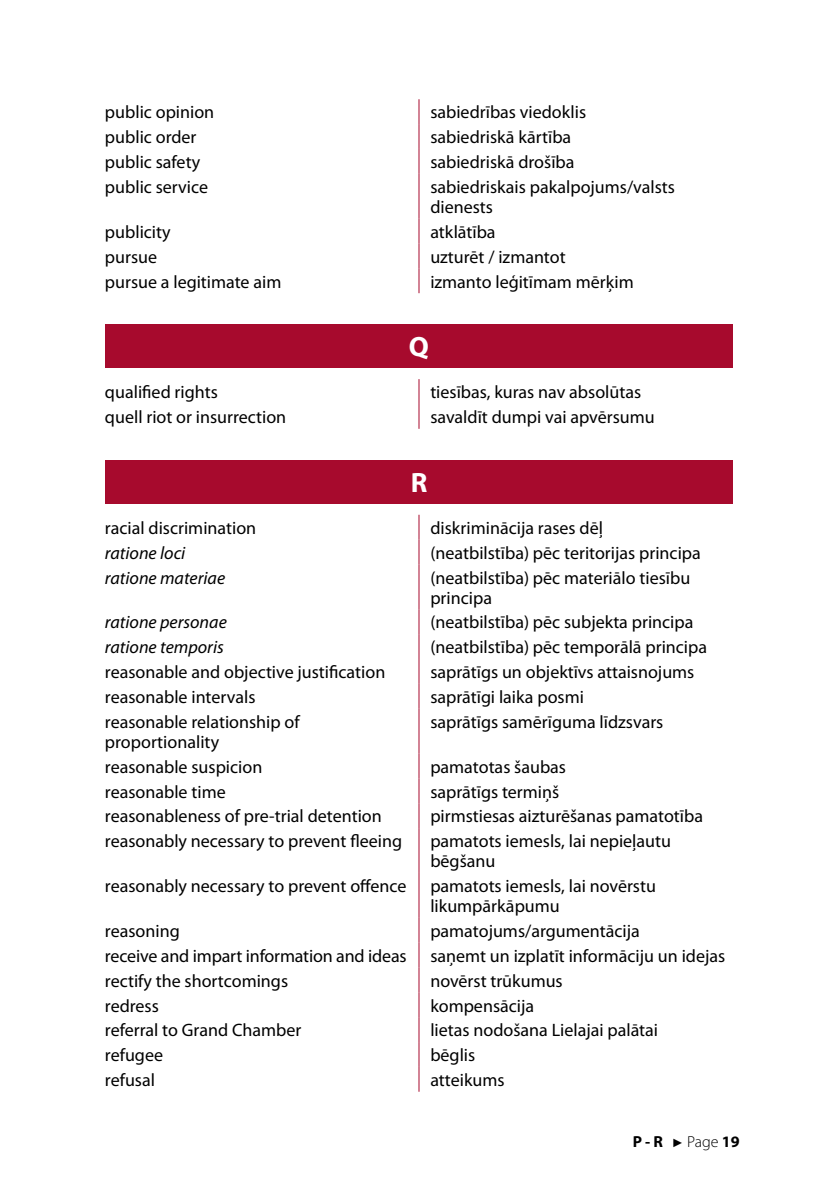
<style>
.page{position:relative;width:840px;height:1191px;background:#fff}
.page>*{position:absolute;margin:0;border:0;box-sizing:border-box;transform-origin:0 0}
.t1{font:700 28px "Myriad Pro";color:#fff}
.t2{font:18px/20px "Myriad Pro";color:#000}
.t3{font:italic 18px "Myriad Pro";color:#000}
.t4{font:700 16px "Myriad Pro";color:#000}
.s1{font-family:"Arial";font-weight:400;font-size:12px}
.s2{font-weight:300}
</style>
<div class="page">
<svg style="left:418px;top:99px;width:1px;height:75px"></svg>
<hr style="left:418px;top:174px;width:1px;height:45px;background:#a70a2d">
<svg style="left:418px;top:219px;width:1px;height:74px"></svg>
<div style="left:105px;top:324px;width:627px;height:44px;background:#a70a2d"></div>
<svg style="left:418px;top:379px;width:1px;height:50px"></svg>
<div style="left:105px;top:460px;width:627px;height:43px;background:#a70a2d"></div>
<svg style="left:418px;top:515px;width:1px;height:49px"></svg>
<hr style="left:418px;top:564px;width:1px;height:45px;background:#a70a2d">
<svg style="left:418px;top:609px;width:1px;height:99px"></svg>
<hr style="left:418px;top:708px;width:1px;height:45px;background:#a70a2d">
<svg style="left:418px;top:753px;width:1px;height:75px"></svg>
<hr style="left:418px;top:828px;width:1px;height:45px;background:#a70a2d">
<hr style="left:418px;top:873px;width:1px;height:44px;background:#a70a2d">
<svg style="left:418px;top:917px;width:1px;height:174px"></svg>
<p class="t2" style="left:105px;top:102px;width:111px">public opinion</p>
<p class="t2" style="left:430px;top:102px;width:157px">sabiedrības viedoklis</p>
<p class="t2" style="left:105px;top:127px;width:93px">public order</p>
<p class="t2" style="left:430px;top:127px;width:142px">sabiedriskā kārtība</p>
<p class="t2" style="left:105px;top:152px;width:97px">public safety</p>
<p class="t2" style="left:430px;top:152px;width:145px">sabiedriskā drošība</p>
<p class="t2" style="left:105px;top:177px;width:105px">public service</p>
<p class="t2" style="left:430px;top:177px;width:246px">sabiedriskais pakalpojums/valsts dienests</p>
<p class="t2" style="left:105px;top:221px;width:67px">publicity</p>
<p class="t2" style="left:430px;top:221px;width:67px">atklātība</p>
<p class="t2" style="left:105px;top:246px;width:54px">pursue</p>
<p class="t2" style="left:430px;top:246px;width:137px">uzturēt / izmantot</p>
<p class="t2" style="left:105px;top:271px;width:178px">pursue a legitimate aim</p>
<p class="t2" style="left:430px;top:271px;width:205px">izmanto leģitīmam mērķim</p>
<h1 class="t1" style="left:408px;top:329px;width:22px">Q</h1>
<p class="t2" style="left:105px;top:382px;width:114px">qualified rights</p>
<p class="t2" style="left:430px;top:382px;width:212px">tiesības, kuras nav absolūtas</p>
<p class="t2" style="left:105px;top:407px;width:183px">quell riot or insurrection</p>
<p class="t2" style="left:430px;top:407px;width:226px">savaldīt dumpi vai apvērsumu</p>
<h1 class="t1" style="left:410px;top:464px;width:18px">R</h1>
<p class="t2" style="left:105px;top:517px;width:153px">racial discrimination</p>
<p class="t2" style="left:430px;top:517px;width:174px">diskriminācija rases dēļ</p>
<p class="t3" style="left:105px;top:541px;width:82px">ratione loci</p>
<p class="t2" style="left:430px;top:542px;width:272px">(neatbilstība) pēc teritorijas principa</p>
<p class="t3" style="left:105px;top:566px;width:122px">ratione materiae</p>
<p class="t2" style="left:430px;top:567px;width:261px">(neatbilstība) pēc materiālo tiesību principa</p>
<p class="t3" style="left:105px;top:611px;width:123px">ratione personae</p>
<p class="t2" style="left:430px;top:612px;width:264px">(neatbilstība) pēc subjekta principa</p>
<p class="t3" style="left:105px;top:636px;width:120px">ratione temporis</p>
<p class="t2" style="left:430px;top:637px;width:278px">(neatbilstība) pēc temporālā principa</p>
<p class="t2" style="left:105px;top:662px;width:282px">reasonable and objective justification</p>
<p class="t2" style="left:430px;top:662px;width:265px">saprātīgs un objektīvs attaisnojums</p>
<p class="t2" style="left:105px;top:686px;width:152px">reasonable intervals</p>
<p class="t2" style="left:430px;top:686px;width:155px">saprātīgi laika posmi</p>
<p class="t2" style="left:105px;top:711px;width:196px">reasonable relationship of proportionality</p>
<p class="t2" style="left:430px;top:711px;width:234px">saprātīgs samērīguma līdzsvars</p>
<p class="t2" style="left:105px;top:756px;width:159px">reasonable suspicion</p>
<p class="t2" style="left:430px;top:756px;width:137px">pamatotas šaubas</p>
<p class="t2" style="left:105px;top:781px;width:122px">reasonable time</p>
<p class="t2" style="left:430px;top:781px;width:130px">saprātīgs termiņš</p>
<p class="t2" style="left:105px;top:806px;width:278px">reasonableness of pre-trial detention</p>
<p class="t2" style="left:430px;top:806px;width:274px">pirmstiesas aizturēšanas pamatotība</p>
<p class="t2" style="left:105px;top:831px;width:298px">reasonably necessary to prevent fleeing</p>
<p class="t2" style="left:430px;top:831px;width:242px">pamatots iemesls, lai nepieļautu bēgšanu</p>
<p class="t2" style="left:105px;top:875px;width:303px">reasonably necessary to prevent offence</p>
<p class="t2" style="left:430px;top:875px;width:227px">pamatots iemesls, lai novērstu likumpārkāpumu</p>
<p class="t2" style="left:105px;top:920px;width:76px">reasoning</p>
<p class="t2" style="left:430px;top:920px;width:211px">pamatojums/argumentācija</p>
<p class="t2" style="left:105px;top:945px;width:303px">receive and impart information and ideas</p>
<p class="t2" style="left:430px;top:945px;width:296px">saņemt un izplatīt informāciju un idejas</p>
<p class="t2" style="left:105px;top:970px;width:184px">rectify the shortcomings</p>
<p class="t2" style="left:430px;top:970px;width:134px">novērst trūkumus</p>
<p class="t2" style="left:105px;top:995px;width:55px">redress</p>
<p class="t2" style="left:430px;top:995px;width:105px">kompensācija</p>
<p class="t2" style="left:105px;top:1020px;width:198px">referral to Grand Chamber</p>
<p class="t2" style="left:430px;top:1020px;width:229px">lietas nodošana Lielajai palātai</p>
<p class="t2" style="left:105px;top:1045px;width:59px">refugee</p>
<p class="t2" style="left:430px;top:1045px;width:46px">bēglis</p>
<p class="t2" style="left:105px;top:1069px;width:51px">refusal</p>
<p class="t2" style="left:430px;top:1069px;width:76px">atteikums</p>
<p class="t4" style="left:632px;top:1131px;width:108px">P - R <span class="s1">►</span> <span class="s2">Page</span> 19</p>
</div>
